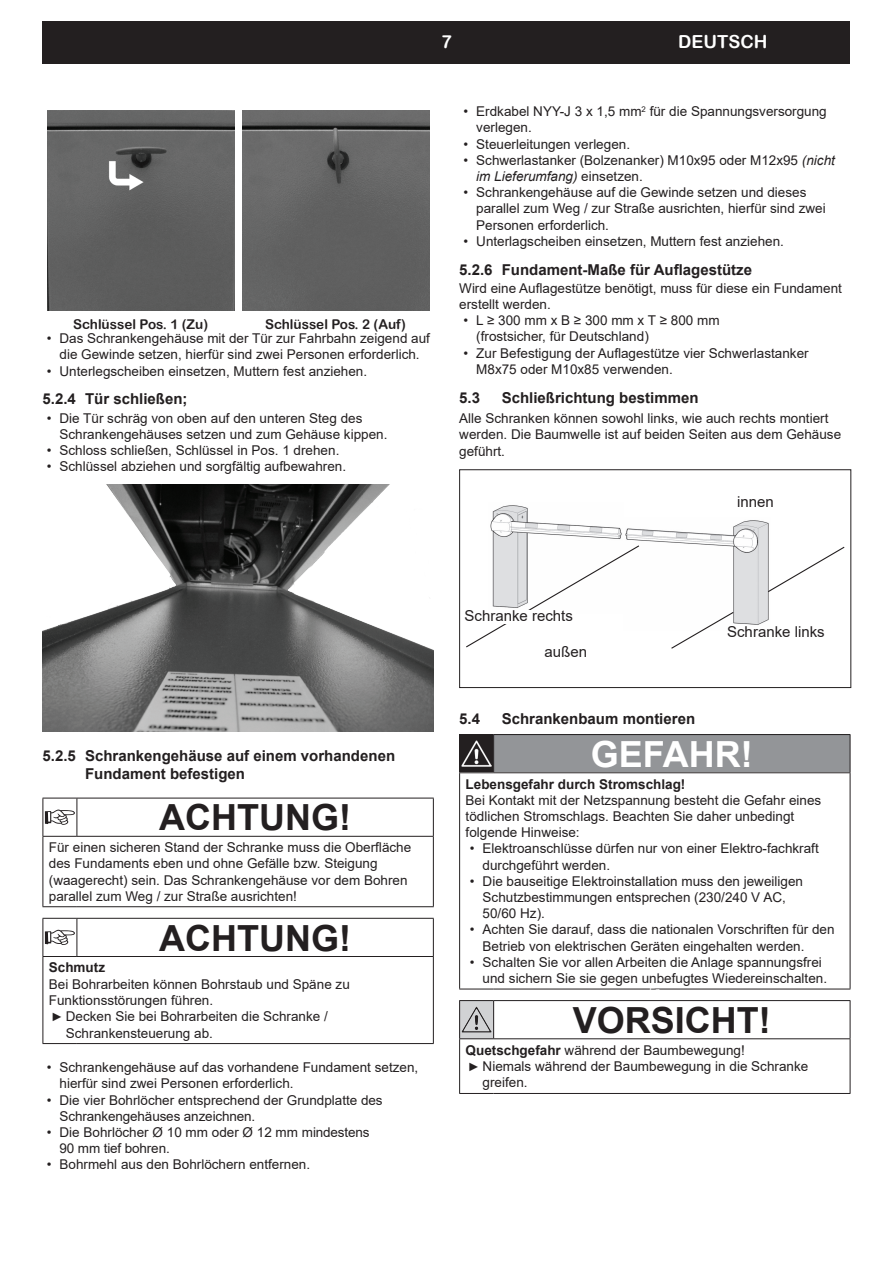
<style>
.page{position:relative;width:893px;height:1263px;background:#fff}
.page>*{position:absolute;margin:0;border:0;box-sizing:border-box;transform-origin:0 0}
.t1{font:700 36px "Arial";color:#231f20}
.t2{font:700 36px "Arial";color:#fff}
.t3{font:18px "Arial Rounded MT Bold";color:#fff}
.t4{font:700 15px/18px "Arial";color:#231f20}
.t5{font:15px "Arial";color:#231f20}
.t6{font:13.5px/16.2px "Arial";color:#231f20}
.t7{font:13.5px "Arial Rounded MT Bold";color:#231f20}
.t8{font:700 13.5px "Arial";color:#231f20}
.t9{font:9px "Arial";color:#fff}
.s1{font-style:italic}
.s2{font-size:12px}
.s3{font-weight:700}
</style>
<div class="page">
<div style="left:43px;top:21px;width:807px;height:43px;background:#231f20"></div>
<img style="left:490px;top:505px;width:132px;height:39px">
<img style="left:625px;top:520px;width:144px;height:105px">
<svg style="left:466px;top:544px;width:174px;height:104px"></svg>
<svg style="left:767px;top:546px;width:78px;height:47px"></svg>
<svg style="left:670px;top:611px;width:65px;height:38px"></svg>
<div style="left:459px;top:469px;width:392px;height:219px;border:1px solid #231f20"></div>
<div style="left:460px;top:734px;width:34px;height:39px;background:#231f20"></div>
<div style="left:494px;top:734px;width:356px;height:39px;background:#939598"></div>
<hr style="left:459px;top:734px;width:35px;height:1px;background:#231f20">
<hr style="left:459px;top:735px;width:1px;height:37px;background:#231f20">
<hr style="left:494px;top:734px;width:356px;height:1px;background:#231f20">
<hr style="left:850px;top:735px;width:1px;height:37px;background:#231f20">
<hr style="left:459px;top:772px;width:35px;height:1px;background:#231f20">
<hr style="left:459px;top:773px;width:1px;height:216px;background:#231f20">
<hr style="left:494px;top:772px;width:356px;height:1px;background:#231f20">
<hr style="left:850px;top:773px;width:1px;height:216px;background:#231f20">
<hr style="left:459px;top:989px;width:35px;height:1px;background:#231f20">
<hr style="left:494px;top:989px;width:356px;height:1px;background:#231f20">
<img style="left:462px;top:741px;width:30px;height:26px">
<div style="left:460px;top:1000px;width:34px;height:39px;background:#d1d2d4"></div>
<hr style="left:459px;top:1000px;width:35px;height:1px;background:#231f20">
<hr style="left:459px;top:1001px;width:1px;height:37px;background:#231f20">
<hr style="left:494px;top:1000px;width:356px;height:1px;background:#231f20">
<hr style="left:493px;top:1001px;width:1px;height:37px;background:#231f20">
<hr style="left:850px;top:1001px;width:1px;height:37px;background:#231f20">
<hr style="left:459px;top:1038px;width:35px;height:1px;background:#231f20">
<hr style="left:494px;top:1038px;width:356px;height:1px;background:#231f20">
<hr style="left:459px;top:1039px;width:1px;height:54px;background:#231f20">
<hr style="left:850px;top:1039px;width:1px;height:54px;background:#231f20">
<hr style="left:459px;top:1093px;width:35px;height:1px;background:#231f20">
<hr style="left:494px;top:1093px;width:356px;height:1px;background:#231f20">
<img style="left:462px;top:1007px;width:30px;height:26px">
<img style="left:47px;top:111px;width:187px;height:199px">
<img style="left:242px;top:111px;width:187px;height:199px">
<img style="left:43px;top:485px;width:391px;height:247px">
<hr style="left:43px;top:798px;width:34px;height:1px;background:#231f20">
<hr style="left:43px;top:798px;width:1px;height:38px;background:#231f20">
<hr style="left:77px;top:798px;width:357px;height:1px;background:#231f20">
<hr style="left:77px;top:798px;width:1px;height:38px;background:#231f20">
<hr style="left:433px;top:798px;width:1px;height:38px;background:#231f20">
<hr style="left:43px;top:836px;width:34px;height:1px;background:#231f20">
<hr style="left:43px;top:837px;width:1px;height:69px;background:#231f20">
<hr style="left:77px;top:836px;width:357px;height:1px;background:#231f20">
<hr style="left:433px;top:837px;width:1px;height:69px;background:#231f20">
<hr style="left:43px;top:906px;width:34px;height:1px;background:#231f20">
<hr style="left:77px;top:906px;width:357px;height:1px;background:#231f20">
<svg style="left:45px;top:809px;width:30px;height:16px"></svg>
<hr style="left:43px;top:918px;width:34px;height:1px;background:#231f20">
<hr style="left:43px;top:919px;width:1px;height:37px;background:#231f20">
<hr style="left:77px;top:918px;width:357px;height:1px;background:#231f20">
<hr style="left:77px;top:919px;width:1px;height:37px;background:#231f20">
<hr style="left:433px;top:919px;width:1px;height:37px;background:#231f20">
<hr style="left:43px;top:956px;width:34px;height:1px;background:#231f20">
<hr style="left:43px;top:957px;width:1px;height:86px;background:#231f20">
<hr style="left:77px;top:956px;width:357px;height:1px;background:#231f20">
<hr style="left:433px;top:957px;width:1px;height:86px;background:#231f20">
<hr style="left:43px;top:1043px;width:34px;height:1px;background:#231f20">
<hr style="left:77px;top:1043px;width:357px;height:1px;background:#231f20">
<svg style="left:45px;top:930px;width:30px;height:15px"></svg>
<div style="left:465px;top:610px;width:111px;height:14px;background:#fff"></div>
<h2 class="t3" style="left:441px;top:31px;width:12px">7</h2>
<h2 class="t3" style="left:678px;top:31px;width:91px">DEUTSCH</h2>
<p class="t7" style="left:73px;top:316px;width:137px">Schlüssel Pos. 1 (Zu)</p>
<p class="t7" style="left:265px;top:316px;width:143px">Schlüssel Pos. 2 (Auf)</p>
<p class="t6" style="left:47px;top:330px;width:385px;text-align:center">• Das Schrankengehäuse mit der Tür zur Fahrbahn zeigend auf die Gewinde setzen, hierfür sind zwei Personen erforderlich.</p>
<p class="t6" style="left:47px;top:363px;width:322px">• Unterlegscheiben einsetzen, Muttern fest anziehen.</p>
<p class="t4" style="left:43px;top:390px;width:147px">5.2.4 Tür schließen;</p>
<p class="t6" style="left:60px;top:410px;width:329px;text-indent:-13px">• Die Tür schräg von oben auf den unteren Steg des<br>Schrankengehäuses setzen und zum Gehäuse kippen.</p>
<p class="t6" style="left:47px;top:442px;width:294px">• Schloss schließen, Schlüssel in Pos. 1 drehen.</p>
<p class="t6" style="left:47px;top:458px;width:301px">• Schlüssel abziehen und sorgfältig aufbewahren.</p>
<p class="t6" style="left:476px;top:103px;width:352px;text-indent:-13px">• Erdkabel NYY-J 3 x 1,5 mm<sup>2</sup> für die Spannungsversorgung verlegen.</p>
<p class="t6" style="left:463px;top:136px;width:168px">• Steuerleitungen verlegen.</p>
<p class="t6" style="left:476px;top:152px;width:360px;text-indent:-13px">• Schwerlastanker (Bolzenanker) M10x95 oder M12x95 <span class="s1">(nicht im Lieferumfang)</span> einsetzen.</p>
<p class="t6" style="left:476px;top:184px;width:351px;text-indent:-13px">• Schrankengehäuse auf die Gewinde setzen und dieses parallel zum Weg / zur Straße ausrichten, hierfür sind zwei<br>Personen erforderlich.</p>
<p class="t6" style="left:463px;top:233px;width:322px">• Unterlagscheiben einsetzen, Muttern fest anziehen.</p>
<p class="t4" style="left:459px;top:260px;width:294px">5.2.6 Fundament-Maße für Auflagestütze</p>
<p class="t6" style="left:459px;top:280px;width:384px">Wird eine Auflagestütze benötigt, muss für diese ein Fundament erstellt werden.</p>
<p class="t6" style="left:476px;top:312px;width:245px;text-indent:-13px">• L ≥ 300 mm x B ≥ 300 mm x T ≥ 800 mm (frostsicher, für Deutschland)</p>
<p class="t6" style="left:476px;top:345px;width:334px;text-indent:-13px">• Zur Befestigung der Auflagestütze vier Schwerlastanker<br>M8x75 oder M10x85 verwenden.</p>
<p class="t4" style="left:459px;top:389px;width:22px">5.3</p>
<p class="t4" style="left:502px;top:389px;width:198px">Schließrichtung bestimmen</p>
<p class="t6" style="left:459px;top:410px;width:383px">Alle Schranken können sowohl links, wie auch rechts montiert werden. Die Baumwelle ist auf beiden Seiten aus dem Gehäuse geführt.</p>
<p class="t5" style="left:737px;top:492px;width:38px">innen</p>
<p class="t4" style="left:85px;top:747px;width:312px;text-indent:-43px">5.2.5 Schrankengehäuse auf einem vorhandenen<br>Fundament befestigen</p>
<h1 class="t1" style="left:159px;top:792px;width:193px">ACHTUNG!</h1>
<p class="t6" style="left:49px;top:839px;width:364px">Für einen sicheren Stand der Schranke muss die Oberfläche des Fundaments eben und ohne Gefälle bzw. Steigung (waagerecht) sein. Das Schrankengehäuse vor dem Bohren parallel zum Weg / zur Straße ausrichten!</p>
<h1 class="t1" style="left:159px;top:912px;width:193px">ACHTUNG!</h1>
<p class="t8" style="left:49px;top:958px;width:58px">Schmutz</p>
<p class="t6" style="left:49px;top:975px;width:302px">Bei Bohrarbeiten können Bohrstaub und Späne zu</p>
<p class="t6" style="left:49px;top:992px;width:166px">Funktionsstörungen führen.</p>
<p class="t6" style="left:51px;top:1008px;width:278px"><span class="s2">►</span> Decken Sie bei Bohrarbeiten die Schranke /</p>
<p class="t6" style="left:66px;top:1025px;width:149px">Schrankensteuerung ab.</p>
<p class="t6" style="left:60px;top:1059px;width:360px;text-indent:-13px">• Schrankengehäuse auf das vorhandene Fundament setzen, hierfür sind zwei Personen erforderlich.</p>
<p class="t6" style="left:60px;top:1091px;width:325px;text-indent:-13px">• Die vier Bohrlöcher entsprechend der Grundplatte des<br>Schrankengehäuses anzeichnen.</p>
<p class="t6" style="left:60px;top:1124px;width:312px;text-indent:-13px">• Die Bohrlöcher Ø 10 mm oder Ø 12 mm mindestens<br>90 mm tief bohren.</p>
<p class="t6" style="left:47px;top:1156px;width:265px">• Bohrmehl aus den Bohrlöchern entfernen.</p>
<p class="t5" style="left:465px;top:605px;width:110px">Schranke rechts</p>
<p class="t5" style="left:545px;top:642px;width:44px">außen</p>
<p class="t5" style="left:727px;top:621px;width:99px">Schranke links</p>
<p class="t4" style="left:459px;top:710px;width:22px">5.4</p>
<p class="t4" style="left:502px;top:710px;width:195px">Schrankenbaum montieren</p>
<h1 class="t2" style="left:591px;top:729px;width:163px">GEFAHR!</h1>
<p class="t8" style="left:466px;top:774px;width:221px">Lebensgefahr durch Stromschlag!</p>
<p class="t6" style="left:466px;top:792px;width:357px">Bei Kontakt mit der Netzspannung besteht die Gefahr eines tödlichen Stromschlags. Beachten Sie daher unbedingt folgende Hinweise:</p>
<p class="t6" style="left:483px;top:840px;width:338px;text-indent:-13px">• Elektroanschlüsse dürfen nur von einer Elektro-fachkraft durchgeführt werden.</p>
<p class="t6" style="left:483px;top:873px;width:322px;text-indent:-13px">• Die bauseitige Elektroinstallation muss den jeweiligen<br>Schutzbestimmungen entsprechen (230/240 V AC,<br>50/60 Hz).</p>
<p class="t6" style="left:483px;top:921px;width:353px;text-indent:-13px">• Achten Sie darauf, dass die nationalen Vorschriften für den<br>Betrieb von elektrischen Geräten eingehalten werden.</p>
<p class="t6" style="left:483px;top:954px;width:346px;text-indent:-13px">• Schalten Sie vor allen Arbeiten die Anlage spannungsfrei und sichern Sie sie gegen unbefugtes Wiedereinschalten.</p>
<p class="t9" style="left:649px;top:985px;width:13px">En</p>
<h1 class="t1" style="left:573px;top:995px;width:200px">VORSICHT!</h1>
<p class="t6" style="left:466px;top:1042px;width:281px"><span class="s3">Quetschgefahr</span> während der Baumbewegung!</p>
<p class="t6" style="left:468px;top:1058px;width:342px"><span class="s2">►</span> Niemals während der Baumbewegung in die Schranke</p>
<p class="t6" style="left:483px;top:1074px;width:47px">greifen.</p>
</div>
